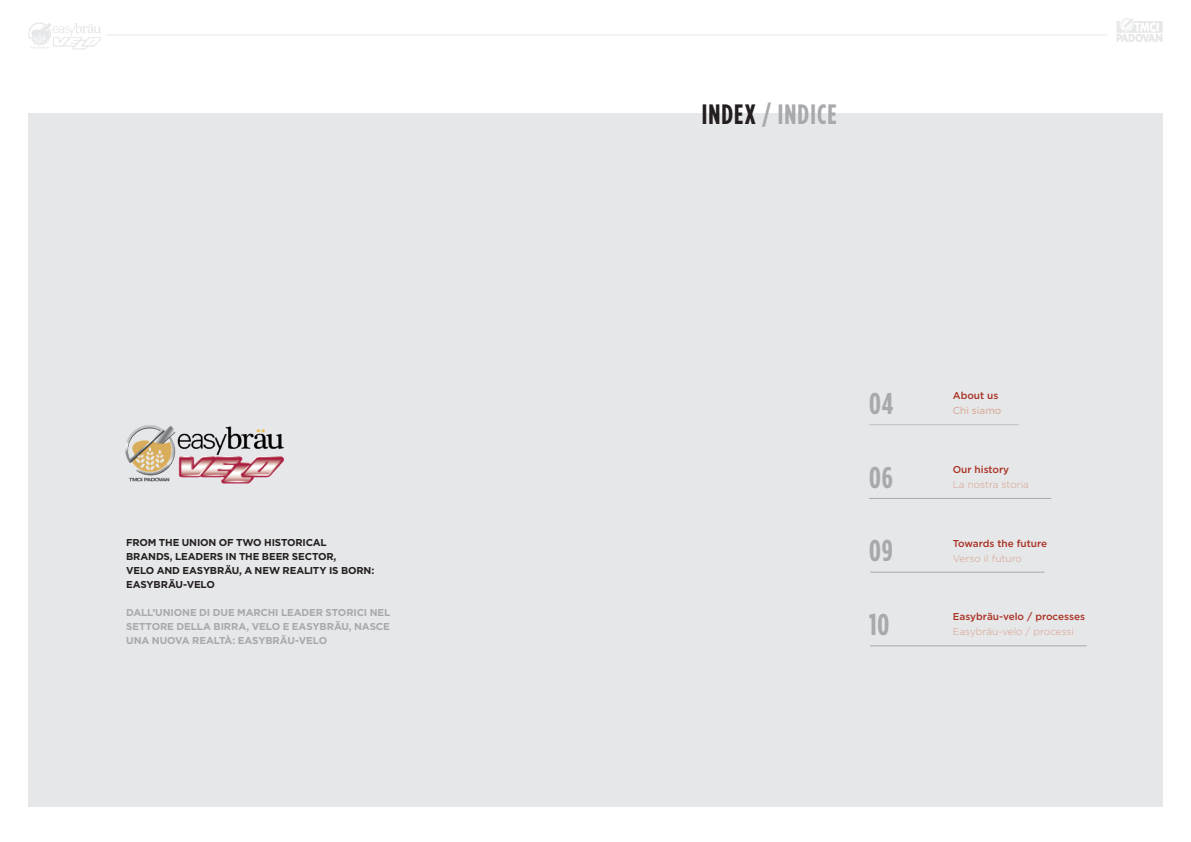
<style>
.page{position:relative;width:1191px;height:842px;background:#fff}
.page>*{position:absolute;margin:0;border:0;box-sizing:border-box;transform-origin:0 0}
.t1{font:700 condensed 30px "Gotham HTF";letter-spacing:.025em;color:#a8a9ad}
.t2{font:700 condensed 28px "Gotham HTF";letter-spacing:.04em;color:#a8a9ad}
.t3{font:700 10px/14px "Gotham HTF";letter-spacing:-.015em;color:#231f20}
.t4{font:700 10px/14px "Gotham HTF";letter-spacing:-.01em;color:#a8a9ad;text-align:justify}
.t5{font:500 10px "Gotham HTF";color:#a93022}
.t6{font:300 10px "Gotham HTF";color:#d69f89}
.t7{font:10px "Gotham HTF";color:#d69f89}
.s1{color:#231f20}
</style>
<div class="page">
<div style="left:28px;top:113px;width:1134px;height:693px;background:#e6e7e9"></div>
<hr style="left:869px;top:424px;width:150px;height:1px;background:#bebebc">
<hr style="left:870px;top:645px;width:216px;height:1px;background:#a8a9ad">
<hr style="left:869px;top:498px;width:182px;height:1px;background:#a8a9ad">
<hr style="left:870px;top:572px;width:174px;height:1px;background:#a8a9ad">
<svg style="left:1116px;top:18px;width:46px;height:24px"></svg>
<hr style="left:595px;top:34px;width:512px;height:1px;background:#e6e7e9">
<img style="left:125px;top:425px;width:160px;height:59px">
<hr style="left:106px;top:34px;width:489px;height:1px;background:#e6e7e9">
<svg style="left:28px;top:22px;width:74px;height:28px"></svg>
<p class="t3" style="left:126px;top:535px;width:250px">FROM THE UNION OF TWO HISTORICAL<br>BRANDS, LEADERS IN THE BEER SECTOR,<br>VELO AND EASYBRÄU, A NEW REALITY IS BORN:<br>EASYBRÄU-VELO</p>
<p class="t4" style="left:126px;top:605px;width:266px">DALL’UNIONE DI DUE MARCHI LEADER STORICI NEL SETTORE DELLA BIRRA, VELO E EASYBRÄU, NASCE UNA NUOVA REALTÀ: EASYBRÄU-VELO</p>
<h2 class="t2" style="left:702px;top:98px;width:136px"><span class="s1">INDEX</span> / INDICE</h2>
<h1 class="t1" style="left:869px;top:386px;width:26px">04</h1>
<p class="t5" style="left:952px;top:390px;width:47px">About us</p>
<p class="t7" style="left:952px;top:405px;width:50px">Chi siamo</p>
<h1 class="t1" style="left:869px;top:460px;width:25px">06</h1>
<p class="t5" style="left:952px;top:464px;width:58px">Our history</p>
<p class="t6" style="left:952px;top:479px;width:78px">La nostra storia</p>
<h1 class="t1" style="left:869px;top:534px;width:25px">09</h1>
<p class="t5" style="left:952px;top:537px;width:96px">Towards the future</p>
<p class="t6" style="left:952px;top:552px;width:71px">Verso il futuro</p>
<h1 class="t1" style="left:869px;top:608px;width:22px">10</h1>
<p class="t5" style="left:952px;top:611px;width:134px">Easybräu-velo / processes</p>
<p class="t6" style="left:952px;top:626px;width:123px">Easybräu-velo / processi</p>
</div>
